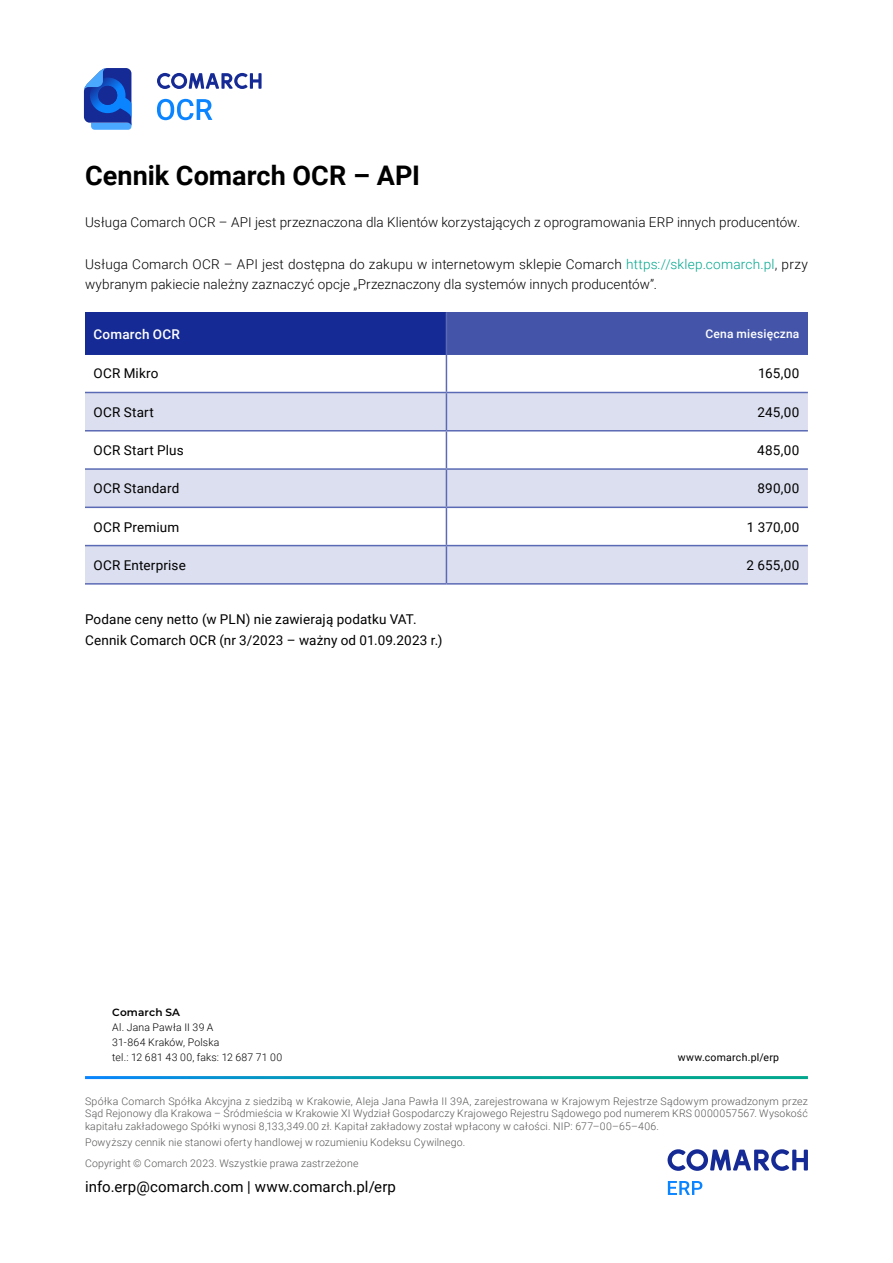
<style>
.page{position:relative;width:893px;height:1263px;background:#fff}
.page>*{position:absolute;margin:0;border:0;box-sizing:border-box;transform-origin:0 0}
.t1{font:700 27px "Roboto";color:#000}
.t2{font:15px "Roboto";letter-spacing:.01em;color:#000}
.t3{font:300 13.5px/20.9px "Roboto";letter-spacing:.01em;color:#000}
.t4{font:13.5px/20.9px "Roboto";letter-spacing:.01em;color:#000}
.t5{font:500 13.5px "Roboto";letter-spacing:.015em;color:#fff}
.t6{font:500 12px "Roboto";letter-spacing:.015em;color:#fff}
.t7{font:300 10.5px/12.6px "Roboto";letter-spacing:.015em;color:#575756;text-align:justify}
.t8{font:300 10.5px/15px "Roboto";letter-spacing:.015em;color:#000}
.t9{font:10.5px "Roboto";letter-spacing:.025em;color:#000}
.t10{font:600 10.5px "Montserrat";letter-spacing:.01em;color:#000}
.s1{color:#02a78e}
</style>
<div class="page">
<svg style="left:157px;top:99px;width:55px;height:21px"></svg>
<svg style="left:157px;top:73px;width:105px;height:16px"></svg>
<svg style="left:84px;top:68px;width:47px;height:62px;background:#3369c8"></svg>
<div style="left:98px;top:86px;width:19px;height:19px;background:#152a94;border-radius:50%"></div>
<svg style="left:667px;top:1149px;width:141px;height:22px"></svg>
<svg style="left:668px;top:1181px;width:34px;height:14px"></svg>
<div style="left:85px;top:312px;width:361px;height:43px;background:#152a94"></div>
<div style="left:446px;top:312px;width:362px;height:43px;background:#4455a9"></div>
<svg style="left:85px;top:355px;width:723px;height:37px"></svg>
<svg style="left:85px;top:393px;width:723px;height:190px;fill:#dcdfef"></svg>
<hr style="left:446px;top:312px;width:1px;height:43px;background:#5b6ab4">
<hr style="left:85px;top:392px;width:361px;height:1px;background:#5b6ab4">
<hr style="left:85px;top:430px;width:361px;height:1px;background:#5b6ab4">
<hr style="left:85px;top:468px;width:361px;height:2px;background:#5b6ab4">
<hr style="left:85px;top:507px;width:361px;height:1px;background:#5b6ab4">
<hr style="left:85px;top:545px;width:361px;height:1px;background:#5b6ab4">
<hr style="left:85px;top:583px;width:361px;height:2px;background:#5b6ab4">
<hr style="left:446px;top:355px;width:1px;height:37px;background:#5b6ab4">
<hr style="left:446px;top:431px;width:1px;height:37px;background:#5b6ab4">
<hr style="left:446px;top:508px;width:1px;height:37px;background:#5b6ab4">
<hr style="left:446px;top:392px;width:362px;height:1px;background:#5b6ab4">
<hr style="left:446px;top:393px;width:1px;height:37px;background:#5b6ab4">
<hr style="left:446px;top:430px;width:362px;height:1px;background:#5b6ab4">
<hr style="left:446px;top:468px;width:362px;height:2px;background:#5b6ab4">
<hr style="left:446px;top:470px;width:1px;height:37px;background:#5b6ab4">
<hr style="left:446px;top:507px;width:362px;height:1px;background:#5b6ab4">
<hr style="left:446px;top:545px;width:362px;height:1px;background:#5b6ab4">
<hr style="left:446px;top:546px;width:1px;height:37px;background:#5b6ab4">
<hr style="left:446px;top:583px;width:362px;height:2px;background:#5b6ab4">
<h1 class="t1" style="left:85px;top:156px;width:337px">Cennik Comarch OCR – API</h1>
<p class="t3" style="left:85px;top:211px;width:717px">Usługa Comarch OCR – API jest przeznaczona dla Klientów korzystających z oprogramowania ERP innych producentów.</p>
<p class="t3" style="left:85px;top:253px;width:724px">Usługa Comarch OCR – API jest dostępna do zakupu w internetowym sklepie Comarch <span class="s1">https://sklep.comarch.pl</span>, przy wybranym pakiecie należny zaznaczyć opcje „Przeznaczony dla systemów innych producentów”.</p>
<p class="t5" style="left:94px;top:324px;width:88px">Comarch OCR</p>
<p class="t6" style="left:705px;top:326px;width:95px">Cena miesięczna</p>
<p class="t4" style="left:94px;top:363px;width:67px">OCR Mikro</p>
<p class="t4" style="left:758px;top:363px;width:43px">165,00</p>
<p class="t4" style="left:94px;top:401px;width:62px">OCR Start</p>
<p class="t4" style="left:757px;top:401px;width:43px">245,00</p>
<p class="t4" style="left:94px;top:439px;width:92px">OCR Start Plus</p>
<p class="t4" style="left:757px;top:439px;width:44px">485,00</p>
<p class="t4" style="left:94px;top:477px;width:87px">OCR Standard</p>
<p class="t4" style="left:757px;top:477px;width:43px">890,00</p>
<p class="t4" style="left:94px;top:516px;width:87px">OCR Premium</p>
<p class="t4" style="left:747px;top:516px;width:54px">1 370,00</p>
<p class="t4" style="left:94px;top:554px;width:94px">OCR Enterprise</p>
<p class="t4" style="left:746px;top:554px;width:54px">2 655,00</p>
<p class="t4" style="left:85px;top:608px;width:359px">Podane ceny netto (w PLN) nie zawierają podatku VAT.<br>Cennik Comarch OCR (nr 3/2023 – ważny od 01.09.2023 r.)</p>
<p class="t10" style="left:112px;top:1005px;width:69px">Comarch SA</p>
<p class="t8" style="left:112px;top:1020px;width:172px">Al. Jana Pawła II 39 A<br>31-864 Kraków, Polska<br>tel.: 12 681 43 00, faks: 12 687 71 00</p>
<p class="t9" style="left:678px;top:1050px;width:103px">www.comarch.pl/erp</p>
<p class="t7" style="left:85px;top:1094px;width:724px">Spółka Comarch Spółka Akcyjna z siedzibą w Krakowie, Aleja Jana Pawła II 39A, zarejestrowana w Krajowym Rejestrze Sądowym prowadzonym przez Sąd Rejonowy dla Krakowa – Śródmieścia w Krakowie XI Wydział Gospodarczy Krajowego Rejestru Sądowego pod numerem KRS 0000057567. Wysokość kapitału zakładowego Spółki wynosi 8,133,349.00 zł. Kapitał zakładowy został wpłacony w całości. NIP: 677–00–65–406.</p>
<p class="t7" style="left:85px;top:1132px;width:382px;line-height:20.9px">Powyższy cennik nie stanowi oferty handlowej w rozumieniu Kodeksu Cywilnego.<br>Copyright © Comarch 2023. Wszystkie prawa zastrzeżone</p>
<h2 class="t2" style="left:85px;top:1176px;width:312px">info.erp@comarch.com | www.comarch.pl/erp</h2>
</div>
